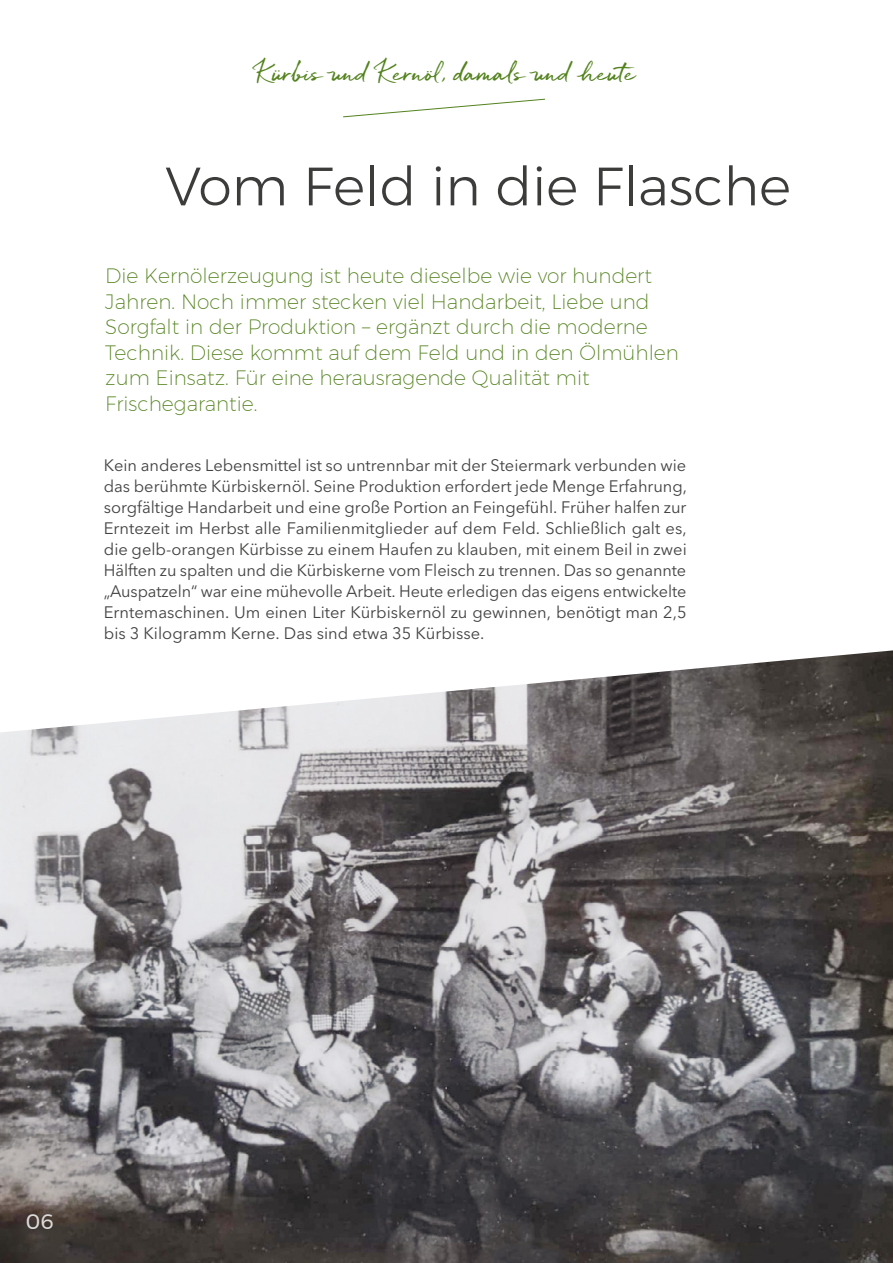
<style>
.page{position:relative;width:893px;height:1263px;background:#fff}
.page>*{position:absolute;margin:0;border:0;box-sizing:border-box;transform-origin:0 0}
.t1{font:300 54px "Montserrat";color:#3c3c3b}
.t2{font:22.5px "Quickbrush";color:#53821d}
.t3{font:21px "Montserrat";color:#dadada}
.t4{font:200 20.25px/25.5px "Montserrat";color:#53821d}
.t5{font:16.5px/21px "Avenir Next LT Pro";color:#424241;text-align:justify}
</style>
<div class="page">
<img style="left:0;top:732px;width:893px;height:531px">
<svg style="left:10px;top:650px;width:883px;height:82px"></svg>
<svg style="left:343px;top:98px;width:203px;height:20px"></svg>
<h2 class="t2" style="left:257px;top:59px;width:385px">Kürbis und Kernöl, damals und heute</h2>
<h1 class="t1" style="left:165px;top:146px;width:627px">Vom Feld in die Flasche</h1>
<p class="t4" style="left:105px;top:263px;width:575px">Die Kernölerzeugung ist heute dieselbe wie vor hundert Jahren. Noch immer stecken viel Handarbeit, Liebe und Sorgfalt in der Produktion – ergänzt durch die moderne Technik. Diese kommt auf dem Feld und in den Ölmühlen zum Einsatz. Für eine herausragende Qualität mit Frischegarantie.</p>
<p class="t5" style="left:104px;top:454px;width:585px">Kein anderes Lebensmittel ist so untrennbar mit der Steiermark verbunden wie das berühmte Kürbiskernöl. Seine Produktion erfordert jede Menge Erfahrung, sorgfältige Handarbeit und eine große Portion an Feingefühl. Früher halfen zur Erntezeit im Herbst alle Familienmitglieder auf dem Feld. Schließlich galt es, die gelb-orangen Kürbisse zu einem Haufen zu klauben, mit einem Beil in zwei Hälften zu spalten und die Kürbiskerne vom Fleisch zu trennen. Das so genannte „Auspatzeln“ war eine mühevolle Arbeit. Heute erledigen das eigens entwickelte Erntemaschinen. Um einen Liter Kürbiskernöl zu gewinnen, benötigt man 2,5 bis 3 Kilogramm Kerne. Das sind etwa 35 Kürbisse.</p>
<p class="t3" style="left:26px;top:1206px;width:30px">06</p>
</div>
